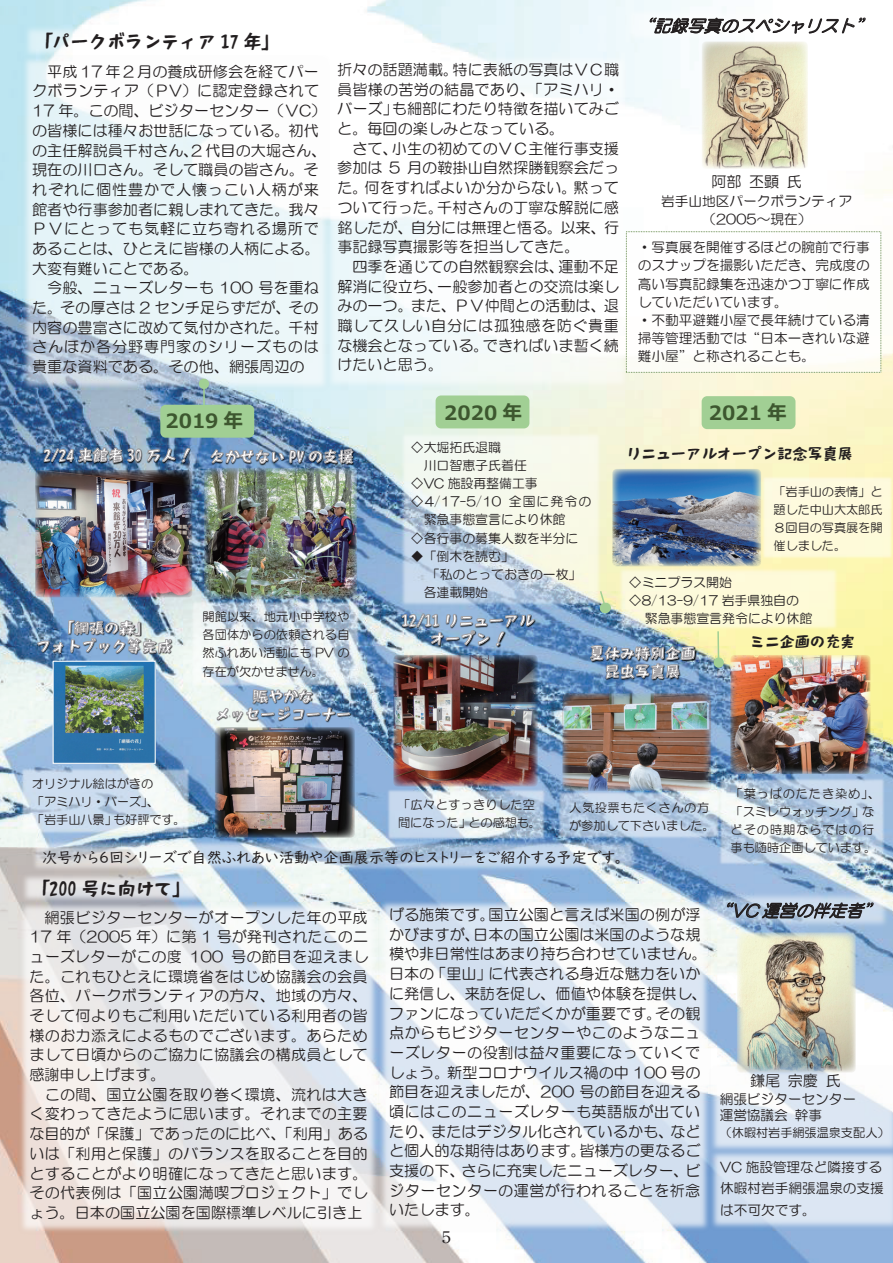
<style>
.page{position:relative;width:893px;height:1263px;background:#fff}
.page>*{position:absolute;margin:0;border:0;box-sizing:border-box;transform-origin:0 0}
.t1{font:700 19.65px "Meiryo";color:#3d572f}
.t2{font:18.15px "F66 Handic";color:#231f20}
.t3{font:italic 16.8px "HG Maru Gothic MPRO";color:#231f20}
.t4{font:15.9px "Ryumin Pro";color:#231f20}
.t5{font:15.15px/19.6px "HG Maru Gothic MPRO";letter-spacing:.01em;color:#231f20;text-align:justify}
.t6{font:15.15px "UD Digi Kyokasho NK R";color:#231f20}
.t7{font:15.15px "F66 Handic";color:#231f20}
.t8{font:13.65px/18.1px "HG Maru Gothic MPRO";color:#231f20}
.t9{font:12.9px/18.1px "HG Maru Gothic MPRO";color:#231f20}
.t10{font:12.9px "HG Maru Gothic MPRO";letter-spacing:.07em;color:#231f20}
.t11{font:12.15px/18.1px "HG Maru Gothic MPRO";color:#231f20;text-align:justify}
.t12{font:12.15px/18.1px "HG Maru Gothic MPRO";letter-spacing:.03em;color:#231f20}
.t13{font:12.15px/18.1px "HG Maru Gothic MPRO";letter-spacing:.02em;color:#231f20}
</style>
<div class="page">
<img style="left:0;top:0;width:893px;height:1263px">
<img style="left:712px;top:1064px;width:181px;height:85px">
<img style="left:191px;top:600px;width:169px;height:88px">
<div style="left:160px;top:405px;width:94px;height:33px;background:#a1cf94;border-radius:5px"></div>
<svg style="left:599px;top:589px;width:12px;height:25px"></svg>
<div style="left:436px;top:395px;width:93px;height:33px;background:#a1cf94;border-radius:5px"></div>
<div style="left:714px;top:657px;width:10px;height:11px;background:#a1cf94;border-radius:50%"></div>
<hr style="left:717px;top:631px;width:2px;height:31px;background:#a1cf94">
<img style="left:20px;top:767px;width:171px;height:67px">
<img style="left:31px;top:838px;width:607px;height:35px">
<img style="left:399px;top:431px;width:203px;height:177px">
<img style="left:719px;top:777px;width:166px;height:89px">
<img style="left:401px;top:613px;width:135px;height:16px">
<img style="left:430px;top:646px;width:76px;height:2px">
<img style="left:402px;top:613px;width:132px;height:33px">
<img style="left:386px;top:788px;width:160px;height:53px">
<img style="left:67px;top:619px;width:76px;height:1px">
<img style="left:36px;top:637px;width:138px;height:19px">
<img style="left:37px;top:620px;width:135px;height:37px">
<img style="left:645px;top:167px;width:223px;height:64px">
<img style="left:589px;top:645px;width:108px;height:18px">
<img style="left:605px;top:679px;width:77px;height:2px">
<img style="left:590px;top:642px;width:105px;height:37px">
<img style="left:43px;top:447px;width:149px;height:18px">
<svg style="left:44px;top:447px;width:146px;height:16px;background:#7b8da3"></svg>
<img style="left:252px;top:688px;width:63px;height:1px">
<img style="left:216px;top:705px;width:137px;height:18px">
<img style="left:216px;top:689px;width:135px;height:32px">
<img style="left:557px;top:791px;width:163px;height:48px">
<img style="left:21px;top:55px;width:309px;height:336px">
<img style="left:210px;top:448px;width:146px;height:18px">
<svg style="left:211px;top:448px;width:142px;height:16px;background:#8496ac"></svg>
<img style="left:326px;top:53px;width:304px;height:337px">
<img style="left:625px;top:6px;width:257px;height:38px">
<img style="left:23px;top:24px;width:283px;height:35px">
<div style="left:702px;top:396px;width:93px;height:33px;background:#a1cf94;border-radius:5px"></div>
<img style="left:762px;top:475px;width:131px;height:84px">
<img style="left:18px;top:900px;width:361px;height:335px">
<img style="left:617px;top:566px;width:222px;height:65px">
<img style="left:378px;top:898px;width:334px;height:334px">
<img style="left:709px;top:1149px;width:184px;height:83px">
<img style="left:702px;top:891px;width:189px;height:39px">
<div style="left:199px;top:379px;width:10px;height:10px;background:#a1cf94;border-radius:50%"></div>
<hr style="left:203px;top:384px;width:2px;height:35px;background:#a1cf94">
<img style="left:20px;top:871px;width:184px;height:33px">
<div style="left:626px;top:232px;width:255px;height:140px;background:#fff"></div>
<img style="left:702px;top:41px;width:106px;height:128px">
<img style="left:35px;top:470px;width:157px;height:127px">
<img style="left:204px;top:468px;width:153px;height:132px">
<img style="left:612px;top:469px;width:149px;height:98px">
<img style="left:215px;top:727px;width:140px;height:111px">
<img style="left:393px;top:655px;width:145px;height:132px">
<img style="left:562px;top:693px;width:149px;height:98px">
<img style="left:730px;top:655px;width:141px;height:119px">
<img style="left:737px;top:932px;width:119px;height:141px">
<img style="left:55px;top:663px;width:99px;height:99px">
<div style="left:53px;top:661px;width:103px;height:103px;border:1px solid #fff"></div>
<p class="t2" style="left:34px;top:31px;width:247px">「パークボランティア 17 年」</p>
<p class="t5" style="left:32px;top:61px;width:296px;text-align:left;text-indent:15px">平成 17 年 2 月の養成研修会を経てパークボランティア（ＰV）に認定登録されて<br>17 年。この間、ビジターセンター（ＶC）の皆様には種々お世話になっている。初代の主任解説員千村さん、2 代目の大堀さん、現在の川口さん。そして職員の皆さん。それぞれに個性豊かで人懐っこい人柄が来館者や行事参加者に親しまれてきた。我々<br>ＰＶにとっても気軽に立ち寄れる場所であることは、ひとえに皆様の人柄による。大変有難いことである。</p>
<p class="t5" style="left:32px;top:278px;width:288px;text-indent:15px">今般、ニューズレターも 100 号を重ねた。その厚さは 2 センチ足らずだが、その内容の豊富さに改めて気付かされた。千村さんほか各分野専門家のシリーズものは貴重な資料である。その他、網張周辺の</p>
<p class="t1" style="left:165px;top:407px;width:79px">2019 年</p>
<p class="t5" style="left:337px;top:60px;width:283px">折々の話題満載。特に表紙の写真はＶＣ職員皆様の苦労の結晶であり、「アミハリ・バーズ」も細部にわたり特徴を描いてみごと。毎回の楽しみとなっている。</p>
<p class="t5" style="left:337px;top:139px;width:283px;text-indent:15px">さて、小生の初めてのＶＣ主催行事支援参加は 5 月の鞍掛山自然探勝観察会だった。何をすればよいか分からない。黙ってついて行った。千村さんの丁寧な解説に感銘したが、自分には無理と悟る。以来、行事記録写真撮影等を担当してきた。</p>
<p class="t5" style="left:337px;top:257px;width:283px;text-indent:15px">四季を通じての自然観察会は、運動不足解消に役立ち、一般参加者との交流は楽しみの一つ。また、ＰＶ仲間との活動は、退職して久しい自分には孤独感を防ぐ貴重な機会となっている。できればいま暫く続けたいと思う。</p>
<p class="t3" style="left:637px;top:17px;width:241px">“記録写真のスペシャリスト”</p>
<p class="t5" style="left:711px;top:172px;width:92px">阿部丕顕氏</p>
<p class="t8" style="left:661px;top:191px;width:192px;text-align:center">岩手山地区パークボランティア（2005～現在）</p>
<p class="t8" style="left:638px;top:238px;width:234px">・写真展を開催するほどの腕前で行事のスナップを撮影いただき、完成度の高い写真記録集を迅速かつ丁寧に作成していただいています。<br>・不動平避難小屋で長年続けている清掃等管理活動では“日本一きれいな避難小屋”と称されることも。</p>
<p class="t1" style="left:444px;top:399px;width:79px">2020 年</p>
<p class="t1" style="left:709px;top:399px;width:79px">2021 年</p>
<p class="t11" style="left:203px;top:607px;width:148px">開館以来、地元小中学校や各団体からの依頼される自然ふれあい活動にも PV の存在が欠かせません。</p>
<p class="t9" style="left:411px;top:438px;width:92px">◇大堀拓氏退職</p>
<p class="t9" style="left:424px;top:456px;width:105px">川口智恵子氏着任</p>
<p class="t9" style="left:411px;top:474px;width:129px">◇VC 施設再整備工事</p>
<p class="t10" style="left:411px;top:495px;width:182px">◇4/17-5/10 全国に発令の</p>
<p class="t9" style="left:424px;top:511px;width:143px">緊急事態宣言により休館</p>
<p class="t9" style="left:411px;top:529px;width:169px">◇各行事の募集人数を半分に</p>
<p class="t9" style="left:424px;top:547px;width:159px;text-indent:-13px">◆「倒木を読む」<br>「私のとっておきの一枚」各連載開始</p>
<p class="t7" style="left:626px;top:446px;width:229px">リニューアルオープン記念写真展</p>
<p class="t11" style="left:773px;top:482px;width:111px">「岩手山の表情」と題した中山大太郎氏８回目の写真展を開催しました。</p>
<p class="t9" style="left:629px;top:573px;width:105px">◇ミニプラス開始</p>
<p class="t9" style="left:629px;top:591px;width:172px">◇8/13-9/17 岩手県独自の</p>
<p class="t9" style="left:645px;top:609px;width:169px">緊急事態宣言発令により休館</p>
<p class="t7" style="left:750px;top:634px;width:107px">ミニ企画の充実</p>
<p class="t11" style="left:32px;top:774px;width:155px;text-align:left">オリジナル絵はがきの<br>「アミハリ・バーズ」、<br>「岩手山八景」も好評です。</p>
<p class="t6" style="left:42px;top:849px;width:582px">次号から６回シリーズで自然ふれあい活動や企画展示等のヒストリーをご紹介する予定です。</p>
<p class="t11" style="left:398px;top:795px;width:145px">「広々とすっきりした空間になった」との感想も。</p>
<p class="t13" style="left:569px;top:798px;width:147px">人気投票もたくさんの方が参加して下さいました。</p>
<p class="t2" style="left:31px;top:878px;width:161px">「200 号に向けて」</p>
<p class="t5" style="left:29px;top:907px;width:340px;text-indent:15px">網張ビジターセンターがオープンした年の平成17 年（2005 年）に第 1 号が発刊されたこのニューズレターがこの度 100 号の節目を迎えました。これもひとえに環境省をはじめ協議会の会員各位、パークボランティアの方々、地域の方々、そして何よりもご利用いただいている利用者の皆様のお力添えによるものでございます。あらためまして日頃からのご協力に協議会の構成員として感謝申し上げます。</p>
<p class="t5" style="left:29px;top:1084px;width:340px;text-indent:15px">この間、国立公園を取り巻く環境、流れは大きく変わってきたように思います。それまでの主要な目的が「保護」であったのに比べ、「利用」あるいは「利用と保護」のバランスを取ることを目的とすることがより明確になってきたと思います。その代表例は「国立公園満喫プロジェクト」でしょう。日本の国立公園を国際標準レベルに引き上</p>
<p class="t5" style="left:389px;top:905px;width:319px;text-align:left">げる施策です。国立公園と言えば米国の例が浮かびますが、日本の国立公園は米国のような規模や非日常性はあまり持ち合わせていません。日本の「里山」に代表される身近な魅力をいかに発信し、来訪を促し、価値や体験を提供し、ファンになっていただくかが重要です。その観点からもビジターセンターやこのようなニューズレターの役割は益々重要になっていくでしょう。新型コロナウイルス禍の中 100 号の節目を迎えましたが、200 号の節目を迎える頃にはこのニューズレターも英語版が出ていたり、またはデジタル化されているかも、などと個人的な期待はあります。皆様方の更なるご支援の下、さらに充実したニューズレター、ビジターセンターの運営が行われることを祈念いたします。</p>
<p class="t4" style="left:438px;top:1224px;width:17px">５</p>
<p class="t12" style="left:731px;top:784px;width:151px">「葉っぱのたたき染め」、「スミレウォッチング」などその時期ならではの行事も随時企画しています。</p>
<p class="t3" style="left:714px;top:902px;width:172px">“VC 運営の伴走者”</p>
<p class="t5" style="left:750px;top:1071px;width:92px">鎌尾宗慶氏</p>
<p class="t8" style="left:720px;top:1090px;width:138px;line-height:16.6px">網張ビジターセンター運営協議会幹事</p>
<p class="t11" style="left:720px;top:1124px;width:171px">（休暇村岩手網張温泉支配人）</p>
<p class="t8" style="left:720px;top:1157px;width:165px;line-height:21.1px">VC 施設管理など隣接する休暇村岩手網張温泉の支援は不可欠です。</p>
</div>
